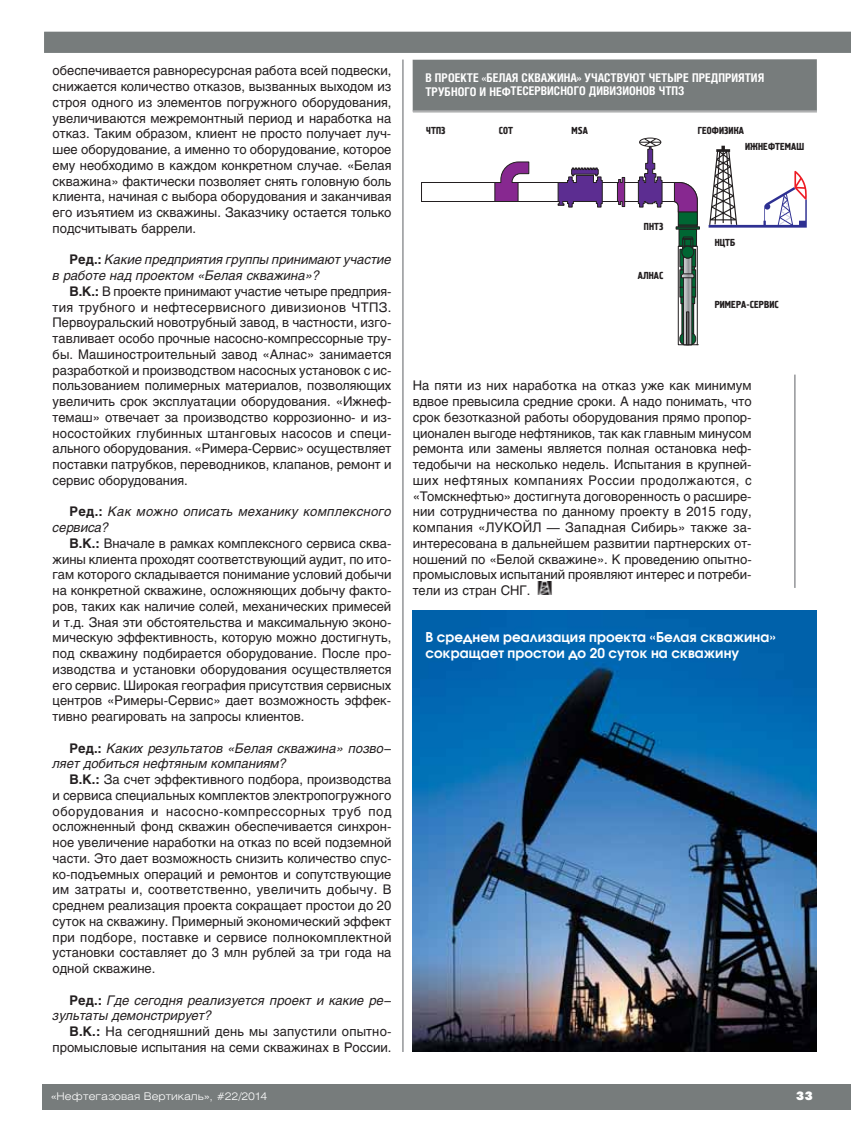
<style>
.page{position:relative;width:851px;height:1127px;background:#fff}
.page>*{position:absolute;margin:0;border:0;box-sizing:border-box;transform-origin:0 0}
.t1{font:600 13.5px/15.8px "Avant Garde Gothic C";letter-spacing:.005em;color:#fff}
.t2{font:13.2px/15.8px "Helios";color:#231f20;text-align:justify}
.t3{font:italic 13.2px/15.8px "Helios";color:#231f20}
.t4{font:italic 13.2px/15.8px "Helios";letter-spacing:.02em;color:#231f20}
.t5{font:700 12px/13.5px "Helios Cond";color:#fff}
.t6{font:12px "Futura Futuris XC";color:#fff}
.t7{font:300 10.5px "Helios Ext";color:#fff}
.t8{font:10.2px "Pollock C1";color:#231f20}
.s1{font-weight:700;font-style:normal}
.s2{font-weight:700}
</style>
<div class="page">
<img style="left:537px;top:582px;width:15px;height:12px">
<img style="left:412px;top:611px;width:404px;height:441px">
<div style="left:43px;top:1084px;width:807px;height:26px;background:#777c7c"></div>
<div style="left:44px;top:31px;width:806px;height:22px;background:#777c7c"></div>
<hr style="left:0;top:469px;width:1px;height:79px;background:#bdbebe">
<hr style="left:794px;top:375px;width:1px;height:213px;background:#939598">
<hr style="left:402px;top:60px;width:1px;height:992px;background:#939598">
<div style="left:679px;top:229px;width:17px;height:17px;background:#063"></div>
<div style="left:678px;top:229px;width:18px;height:17px;border:1px solid #231f20"></div>
<div style="left:682px;top:239px;width:11px;height:11px;border:1px solid #231f20"></div>
<svg style="left:421px;top:138px;width:276px;height:74px"></svg>
<div style="left:677px;top:225px;width:20px;height:2px;border:1px solid #231f20"></div>
<div style="left:675px;top:226px;width:24px;height:3px;border:1px solid #231f20"></div>
<div style="left:677px;top:246px;width:20px;height:99px;border:1px solid #231f20"></div>
<div style="left:679px;top:249px;width:17px;height:18px;border:1px solid #231f20"></div>
<div style="left:679px;top:333px;width:17px;height:12px;border:1px solid #231f20;border-radius:5px"></div>
<div style="left:684px;top:239px;width:7px;height:7px;border:1px solid #231f20"></div>
<svg style="left:682px;top:236px;width:11px;height:4px"></svg>
<div style="left:678px;top:212px;width:19px;height:13px;background:#063"></div>
<div style="left:677px;top:212px;width:20px;height:13px;border:1px solid #231f20"></div>
<svg style="left:708px;top:146px;width:98px;height:82px"></svg>
<svg style="left:680px;top:255px;width:18px;height:90px"></svg>
<div style="left:681px;top:246px;width:12px;height:12px;background:#063;border-radius:50%"></div>
<div style="left:681px;top:246px;width:13px;height:12px;border:1px solid #231f20;border-radius:50%"></div>
<div style="left:686px;top:311px;width:3px;height:34px;border:1px solid #231f20"></div>
<div style="left:412px;top:59px;width:404px;height:53px;background:#777c7c"></div>
<hr style="left:413px;top:110px;width:403px;height:3px;background:#b0b1b2">
<p class="t2" style="left:53px;top:64px;width:340px">обеспечивается равноресурсная работа всей подвески, снижается количество отказов, вызванных выходом из строя одного из элементов погружного оборудования, увеличиваются межремонтный период и наработка на отказ. Таким образом, клиент не просто получает луч&shy;шее оборудование, а именно то оборудование, которое ему необходимо в каждом конкретном случае. «Белая скважина» фактически позволяет снять головную боль клиента, начиная с выбора оборудования и заканчивая его изъятием из скважины. Заказчику остается только подсчитывать баррели.</p>
<p class="t3" style="left:53px;top:252px;width:340px;text-indent:17px"><span class="s1">Ред.:</span> Какие предприятия группы принимают участие в работе над проектом «Белая скважина»?</p>
<p class="t2" style="left:53px;top:285px;width:340px;text-indent:17px"><span class="s2">В.К.:</span> В проекте принимают участие четыре предприя&shy;тия трубного и нефтесервисного дивизионов ЧТПЗ.<br>Первоуральский новотрубный завод, в частности, изго&shy;тавливает особо прочные насосно-компрессорные тру&shy;бы. Машиностроительный завод «Алнас» занимается разработкой и производством насосных установок с ис&shy;пользованием полимерных материалов, позволяющих увеличить срок эксплуатации оборудования. «Ижнеф&shy;темаш» отвечает за производство коррозионно- и из&shy;носостойких глубинных штанговых насосов и специ&shy;ального оборудования. «Римера-Сервис» осуществляет поставки патрубков, переводников, клапанов, ремонт и сервис оборудования.</p>
<p class="t4" style="left:53px;top:504px;width:340px;text-indent:17px"><span class="s1">Ред.:</span> Как можно описать механику комплексного сервиса?</p>
<p class="t2" style="left:53px;top:537px;width:340px;text-indent:17px"><span class="s2">В.К.:</span> Вначале в рамках комплексного сервиса сква&shy;жины клиента проходят соответствующий аудит, по ито&shy;гам которого складывается понимание условий добычи на конкретной скважине, осложняющих добычу факто&shy;ров, таких как наличие солей, механических примесей и т.д. Зная эти обстоятельства и максимальную эконо&shy;мическую эффективность, которую можно достигнуть, под скважину подбирается оборудование. После про&shy;изводства и установки оборудования осуществляется его сервис. Широкая география присутствия сервисных центров «Римеры-Сервис» дает возможность эффек&shy;тивно реагировать на запросы клиентов.</p>
<p class="t3" style="left:53px;top:740px;width:340px;text-indent:17px"><span class="s1">Ред.:</span> Каких результатов «Белая скважина» позво− ляет добиться нефтяным компаниям?</p>
<p class="t2" style="left:53px;top:773px;width:340px;text-indent:17px"><span class="s2">В.К.:</span> За счет эффективного подбора, производства и сервиса специальных комплектов электропогружного оборудования и насосно-компрессорных труб под осложненный фонд скважин обеспечивается синхрон&shy;ное увеличение наработки на отказ по всей подземной части. Это дает возможность снизить количество спус&shy;ко-подъемных операций и ремонтов и сопутствующие им затраты и, соответственно, увеличить добычу. В среднем реализация проекта сокращает простои до 20 суток на скважину. Примерный экономический эффект при подборе, поставке и сервисе полнокомплектной установки составляет до 3 млн рублей за три года на одной скважине.</p>
<p class="t3" style="left:53px;top:992px;width:340px;text-indent:17px"><span class="s1">Ред.:</span> Где сегодня реализуется проект и какие ре− зультаты демонстрирует?</p>
<p class="t2" style="left:53px;top:1025px;width:340px;text-align:right"><span class="s2">В.К.:</span> На сегодняшний день мы запустили опытно&shy;промысловые испытания на семи скважинах в России.</p>
<p class="t5" style="left:425px;top:72px;width:340px">В ПРОЕКТЕ «БЕЛАЯ СКВАЖИНА» УЧАСТВУЮТ ЧЕТЫРЕ ПРЕДПРИЯТИЯ<br>ТРУБНОГО И НЕФТЕСЕРВИСНОГО ДИВИЗИОНОВ ЧТПЗ</p>
<p class="t8" style="left:426px;top:127px;width:21px">ЧТПЗ</p>
<p class="t8" style="left:498px;top:127px;width:16px">СОТ</p>
<p class="t8" style="left:571px;top:127px;width:18px">MSA</p>
<p class="t8" style="left:643px;top:223px;width:21px">ПНТЗ</p>
<p class="t8" style="left:637px;top:271px;width:27px">АЛНАС</p>
<p class="t8" style="left:697px;top:127px;width:48px">ГЕОФИЗИКА</p>
<p class="t8" style="left:745px;top:143px;width:61px">ИЖНЕФТЕМАШ</p>
<p class="t8" style="left:714px;top:239px;width:22px">НЦТБ</p>
<p class="t8" style="left:714px;top:301px;width:66px">РИМЕРА-СЕРВИС</p>
<p class="t2" style="left:412px;top:379px;width:340px">На пяти из них наработка на отказ уже как минимум вдвое превысила средние сроки. А надо понимать, что срок безотказной работы оборудования прямо пропор&shy;ционален выгоде нефтяников, так как главным минусом ремонта или замены является полная остановка неф&shy;тедобычи на несколько недель. Испытания в крупней&shy;ших нефтяных компаниях России продолжаются, с «Томскнефтью» достигнута договоренность о расшире&shy;нии сотрудничества по данному проекту в 2015 году, компания «ЛУКОЙЛ — Западная Сибирь» также за&shy;интересована в дальнейшем развитии партнерских от&shy;ношений по «Белой скважине». К проведению опытно&shy;промысловых испытаний проявляют интерес и потреби&shy;тели из стран СНГ.</p>
<p class="t1" style="left:425px;top:631px;width:351px">В среднем реализация проекта «Белая скважина» сокращает простои до 20 суток на скважину</p>
<p class="t7" style="left:51px;top:1092px;width:217px">«Нефтегазовая Вертикаль», #22 /2014</p>
<p class="t6" style="left:796px;top:1091px;width:18px">33</p>
</div>
